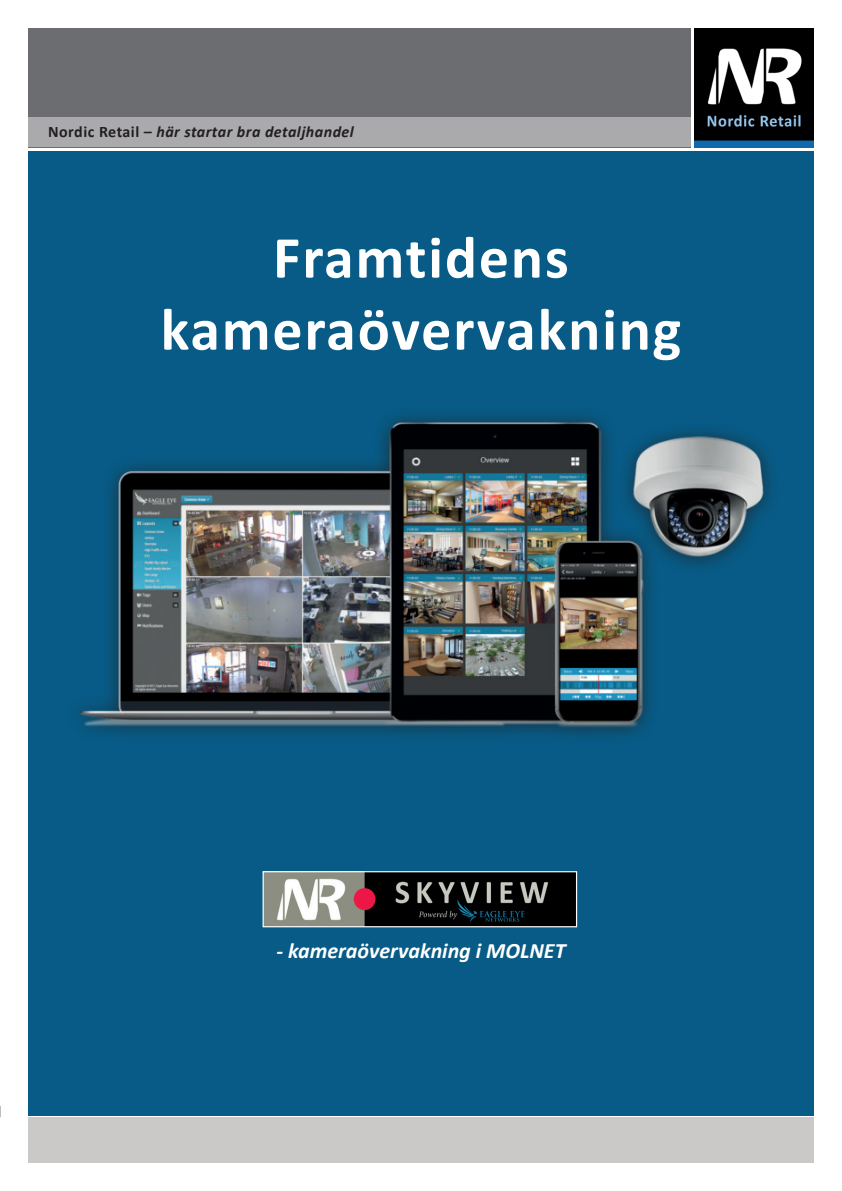
<style>
.page{position:relative;width:842px;height:1191px;background:#fff}
.page>*{position:absolute;margin:0;border:0;box-sizing:border-box;transform-origin:0 0}
.t1{font:700 60px/72px "Calibri";letter-spacing:.03em;color:#fff;text-align:center}
.t2{font:italic 700 22px "Calibri";color:#fff}
.t3{font:italic 700 16px "Calibri";letter-spacing:.03em;color:#231f20}
.s1{font-style:normal}
</style>
<div class="page">
<img style="left:694px;top:28px;width:119px;height:119px">
<div style="left:28px;top:28px;width:663px;height:119px;background:#6c6d70"></div>
<div style="left:28px;top:151px;width:786px;height:964px;background:#075b86"></div>
<img style="left:265px;top:873px;width:310px;height:52px">
<div style="left:263px;top:871px;width:314px;height:56px;border:1px solid #fff"></div>
<img style="left:80px;top:415px;width:691px;height:319px">
<div style="left:28px;top:1117px;width:786px;height:45px;background:#cbc9c7"></div>
<div style="left:28px;top:117px;width:663px;height:30px;background:#aaaaac"></div>
<p class="t3" style="left:48px;top:122px;width:307px"><span class="s1">Nordic Retail</span> – här startar bra detaljhandel</p>
<h1 class="t1" style="left:161px;top:221px;width:522px">Framtidens kameraövervakning</h1>
<h2 class="t2" style="left:276px;top:936px;width:291px">- kameraövervakning i MOLNET</h2>
</div>
